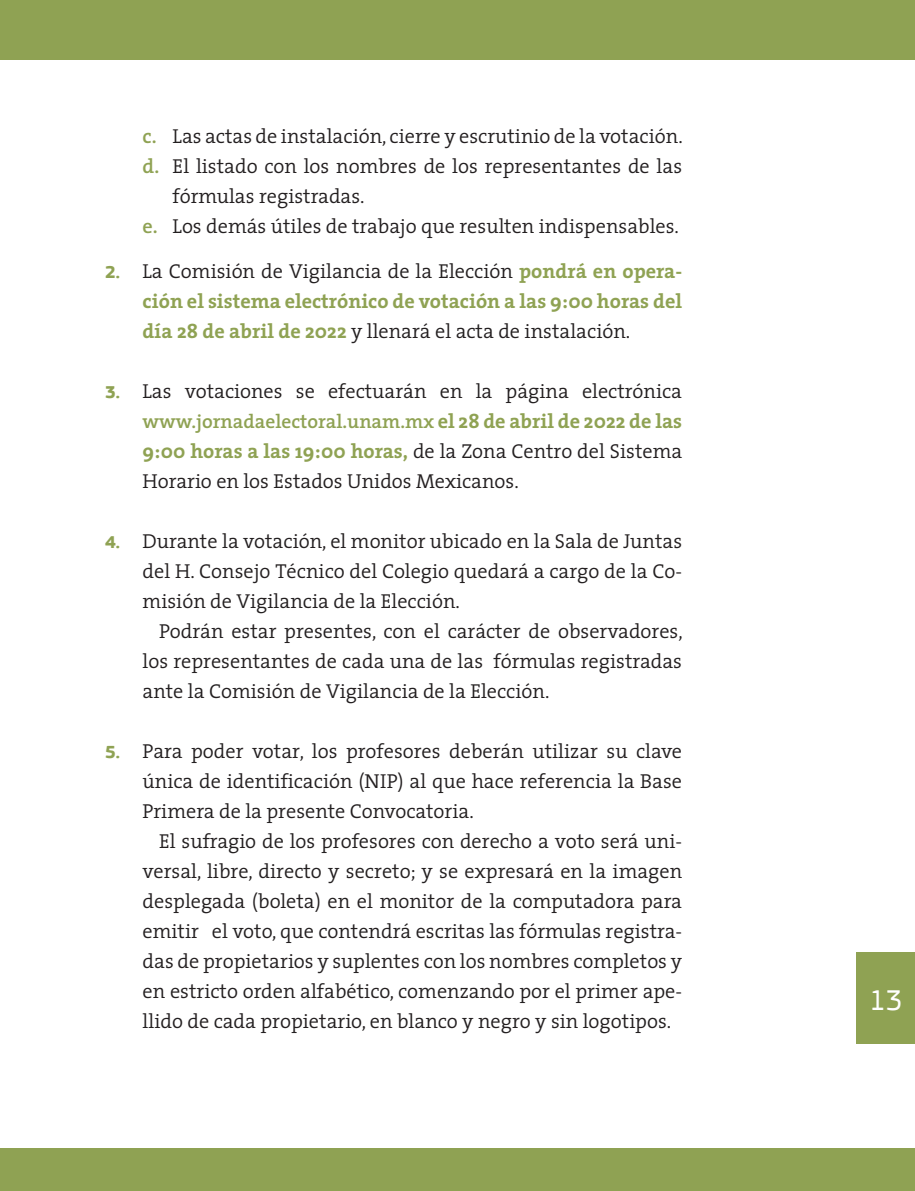
<style>
.page{position:relative;width:915px;height:1191px;background:#fff}
.page>*{position:absolute;margin:0;border:0;box-sizing:border-box;transform-origin:0 0}
.t1{font:30px "PF Square Sans Pro";color:#fff}
.t2{font:300 20.25px/30px "The Serif";color:#231f20;text-align:justify}
.t3{font:700 20.25px/30px "The Serif";color:#8fa253;text-align:justify}
.t4{font:600 19.5px "The Serif";color:#8fa253}
.s1{font-weight:600;color:#8fa253}
.s2{font-family:"PF Square Sans Pro";font-size:18px}
.s3{font-weight:300;color:#231f20}
.s4{font-family:"PF Square Sans Pro";font-weight:700;font-size:18px;color:#8fa253}
.s5{font-weight:700;font-size:20.25px}
.s6{font-weight:700;color:#8fa253}
</style>
<div class="page">
<div style="left:856px;top:952px;width:58px;height:92px;background:#8fa253"></div>
<div style="left:0;top:0;width:914px;height:60px;background:#8fa253"></div>
<div style="left:0;top:1147px;width:914px;height:44px;background:#8fa253"></div>
<p class="t2" style="left:142px;top:120px;width:541px"><span class="s1">c.</span> Las actas de instalación, cierre y escrutinio de la votación.</p>
<p class="t2" style="left:142px;top:150px;width:541px"><span class="s1">d.</span> El listado con los nombres de los representantes de las</p>
<p class="t2" style="left:172px;top:180px;width:193px">fórmulas registradas.</p>
<p class="t2" style="left:142px;top:210px;width:537px"><span class="s1">e.</span> Los demás útiles de trabajo que resulten indispensables.</p>
<p class="t3" style="left:142px;top:255px;width:541px;text-indent:-38px"><span class="s2">2.</span> <span class="s3">La Comisión de Vigilancia de la Elección</span> pondrá en opera&shy;ción el sistema electrónico de votación a las 9:00 horas del día 28 de abril de 2022 <span class="s3">y llenará el acta de instalación.</span></p>
<p class="t2" style="left:105px;top:375px;width:578px"><span class="s4">3.</span> Las votaciones se efectuarán en la página electrónica</p>
<p class="t4" style="left:142px;top:405px;width:541px">www.jornadaelectoral.unam.mx <span class="s5">el 28 de abril de 2022 de las</span></p>
<p class="t2" style="left:143px;top:435px;width:541px"><span class="s6">9:00 horas a las 19:00 horas,</span> de la Zona Centro del Sistema<br>Horario en los Estados Unidos Mexicanos.</p>
<p class="t2" style="left:142px;top:525px;width:541px;text-indent:-38px"><span class="s4">4.</span> Durante la votación, el monitor ubicado en la Sala de Juntas del H. Consejo Técnico del Colegio quedará a cargo de la Co&shy;misión de Vigilancia de la Elección.</p>
<p class="t2" style="left:142px;top:615px;width:541px;text-indent:17px">Podrán estar presentes, con el carácter de observadores, los representantes de cada una de las fórmulas registradas ante la Comisión de Vigilancia de la Elección.</p>
<p class="t2" style="left:142px;top:735px;width:541px;text-indent:-38px"><span class="s4">5.</span> Para poder votar, los profesores deberán utilizar su clave única de identificación (NIP) al que hace referencia la Base Primera de la presente Convocatoria.</p>
<p class="t2" style="left:142px;top:825px;width:541px;text-indent:17px">El sufragio de los profesores con derecho a voto será uni&shy;versal, libre, directo y secreto; y se expresará en la imagen desplegada (boleta) en el monitor de la computadora para emitir el voto, que contendrá escritas las fórmulas registra&shy;das de propietarios y suplentes con los nombres completos y en estricto orden alfabético, comenzando por el primer ape&shy;llido de cada propietario, en blanco y negro y sin logotipos.</p>
<h1 class="t1" style="left:868px;top:982px;width:35px">13</h1>
</div>
